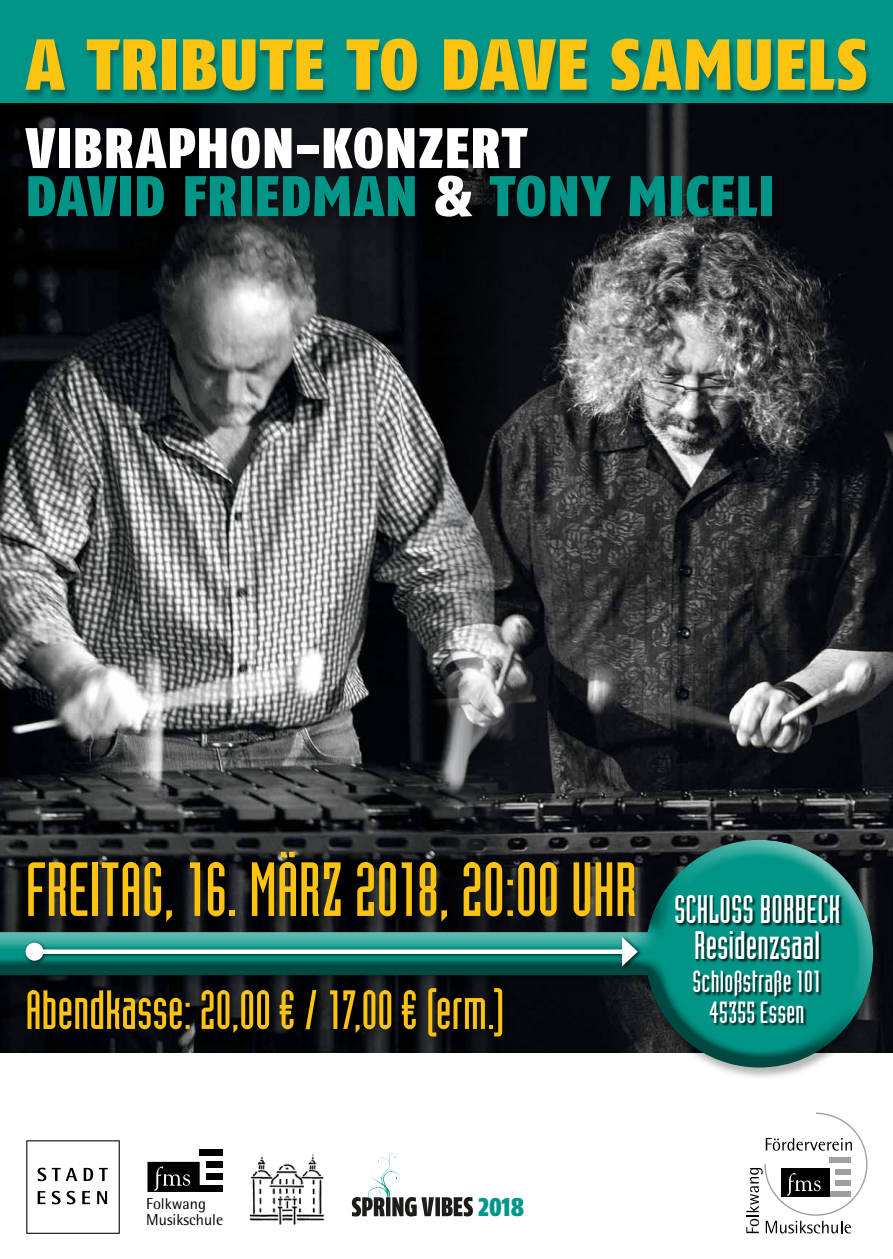
<style>
.page{position:relative;width:893px;height:1259px;background:#fff}
.page>*{position:absolute;margin:0;border:0;box-sizing:border-box;transform-origin:0 0}
.t1{font:75px "Industria LT Std Solid";letter-spacing:-.005em;color:#fcc310}
.t2{font:72px "Fago Co Lf Black Caps";color:#fcc310}
.t3{font:57px "Fago Co Lf Black Caps";letter-spacing:.005em;color:#009586}
.t4{font:57px "Fago Co Lf Black Caps";color:#fff}
.t5{font:54px "Industria LT Std Solid";color:#fcc310}
.t6{font:39px "Industria LT Std Solid";color:#fff}
.t7{font:30px "Industria LT Std Solid";letter-spacing:.01em;color:#fff}
.t8{font:27px "Fago Co Lf Black Caps";color:#00978b;scale:.91 1}
.t9{font:15.9px/15.9px "Agfa Rotis Semisans";color:#000}
.s1{color:#fff}
</style>
<div class="page">
<svg style="left:746px;top:1112px;width:121px;height:121px"></svg>
<img style="left:249px;top:1153px;width:76px;height:72px">
<svg style="left:26px;top:1140px;width:94px;height:93px"></svg>
<div style="left:206px;top:1174px;width:17px;height:6px;background:#000"></div>
<div style="left:200px;top:1186px;width:23px;height:6px;background:#000"></div>
<svg style="left:147px;top:1161px;width:53px;height:31px;background:#232323"></svg>
<div style="left:206px;top:1161px;width:17px;height:7px;background:#000"></div>
<div style="left:200px;top:1149px;width:23px;height:6px;background:#000"></div>
<div style="left:435px;top:1197px;width:5px;height:19px;background:#1c1c1a"></div>
<svg style="left:442px;top:1197px;width:31px;height:19px"></svg>
<svg style="left:352px;top:1153px;width:82px;height:63px"></svg>
<hr style="left:386px;top:1197px;width:4px;height:19px;background:#1c1c1a">
<img style="left:0;top:102px;width:427px;height:732px">
<img style="left:427px;top:102px;width:466px;height:950px">
<div style="left:0;top:839px;width:882px;height:241px;background:#000;opacity:.3"></div>
<div style="left:0;top:834px;width:877px;height:190px;background:#fff;opacity:.57"></div>
<div style="left:0;top:876px;width:867px;height:192px;background:#000;opacity:.51"></div>
<div style="left:676px;top:895px;width:167px;height:130px;background:#000;opacity:.75"></div>
<div style="left:23px;top:987px;width:492px;height:66px;background:#000;opacity:.3"></div>
<div style="left:22px;top:850px;width:625px;height:86px;background:#000;opacity:.3"></div>
<div style="left:0;top:0;width:893px;height:102px;background:#009586"></div>
<div style="left:25px;top:40px;width:847px;height:58px;background:#000;opacity:.3"></div>
<div style="left:19px;top:126px;width:764px;height:107px;background:#000;opacity:.3"></div>
<div style="left:23px;top:934px;width:620px;height:37px;background:#000;opacity:.75"></div>
<div style="left:35px;top:949px;width:590px;height:5px;background:#fff"></div>
<div style="left:26px;top:942px;width:18px;height:18px;background:#fff;border-radius:50%"></div>
<svg style="left:622px;top:937px;width:16px;height:29px"></svg>
<p class="t2" style="left:26px;top:21px;width:844px">A TRIBUTE TO DAVE SAMUELS</p>
<p class="t4" style="left:26px;top:114px;width:503px">VIBRAPHON-KONZERT</p>
<p class="t3" style="left:26px;top:162px;width:751px">DAVID FRIEDMAN <span class="s1">&amp;</span> TONY MICELI</p>
<p class="t1" style="left:26px;top:848px;width:613px">FREITAG, 16. MÄRZ 2018, 20:00 UHR</p>
<p class="t5" style="left:26px;top:980px;width:481px">Abendkasse: 20,00 € / 17,00 €(erm.)</p>
<p class="t6" style="left:674px;top:888px;width:168px">SCHLOSS BORBECK</p>
<p class="t6" style="left:694px;top:924px;width:127px">Residenzsaal</p>
<p class="t7" style="left:692px;top:965px;width:131px">Schloßstraße 101</p>
<p class="t7" style="left:710px;top:995px;width:96px">45355 Essen</p>
<p class="t9" style="left:146px;top:1195px;width:78px">Folkwang<br>Musikschule</p>
<p class="t8" style="left:479px;top:1190px;width:52px">2018</p>
</div>
